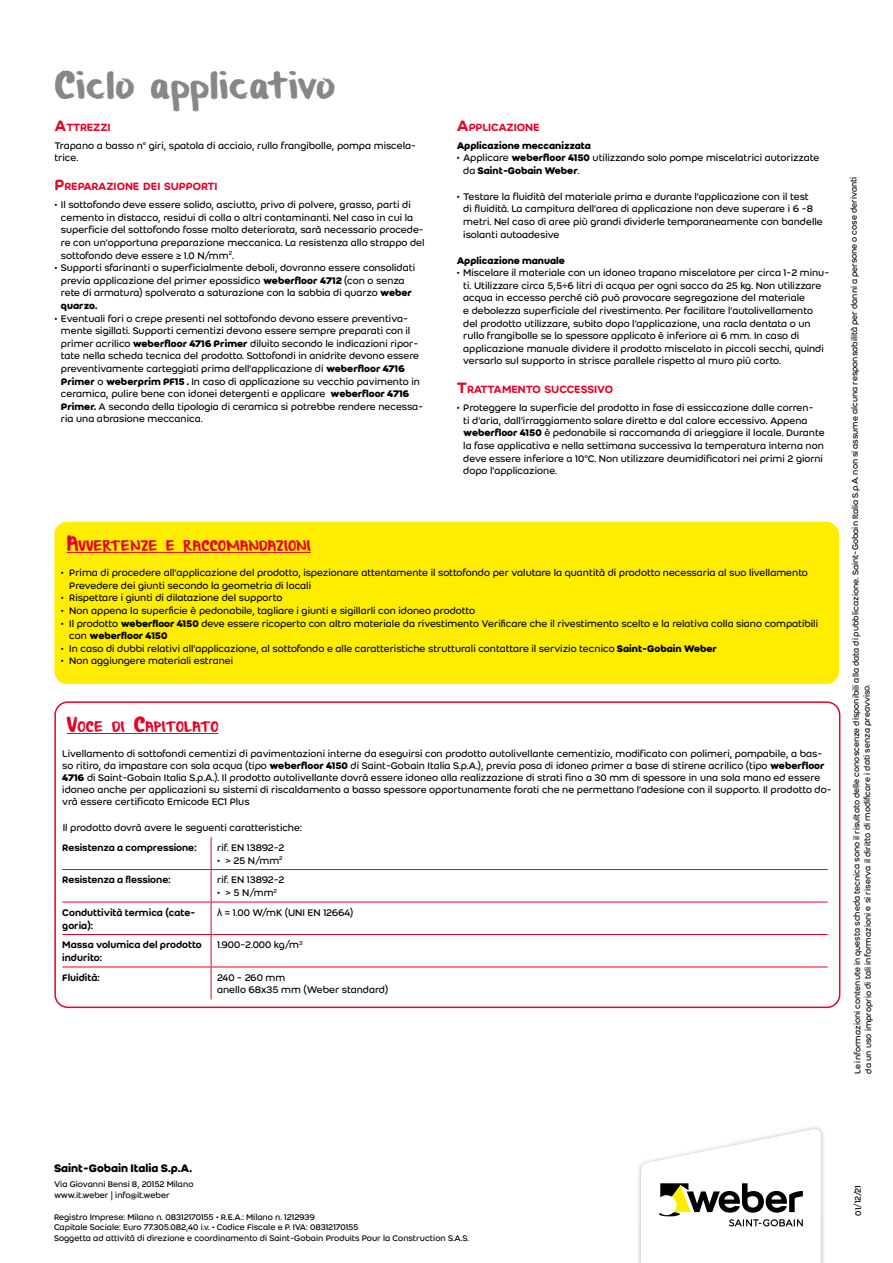
<style>
.page{position:relative;width:893px;height:1263px;background:#fff}
.page>*{position:absolute;margin:0;border:0;box-sizing:border-box;transform-origin:0 0}
.t1{font:30px "Weber Brush";letter-spacing:.015em;color:#878787}
.t2{font:700 12px "Weber";color:#000}
.t3{font:500 11.55px "Weber";letter-spacing:-.015em;color:#e40428}
.t4{font:11.55px "Weber Brush";letter-spacing:.015em;color:#e40428}
.t5{font:10.5px/12.6px "Weber";color:#000}
.t6{font:500 10.5px/12.6px "Weber";color:#000}
.t7{font:700 10.5px "Weber";color:#000}
.t8{font:9px/10.8px "Weber";letter-spacing:-.005em;color:#000}
.s1{font-size:16.5px}
.s2{font-weight:700}
.s3{font-family:"Arial"}
</style>
<div class="page">
<img style="left:638px;top:1127px;width:186px;height:136px">
<svg style="left:641px;top:1128px;width:180px;height:135px"></svg>
<div style="left:54px;top:522px;width:785px;height:162px;background:#ffed00;border-radius:13px"></div>
<hr style="left:67px;top:552px;width:244px;height:1px;background:#e40428">
<hr style="left:67px;top:733px;width:151px;height:1px;background:#e40428">
<hr style="left:211px;top:837px;width:1px;height:32px;background:#e40428">
<hr style="left:62px;top:869px;width:149px;height:1px;background:#e40428">
<hr style="left:211px;top:869px;width:617px;height:1px;background:#e40428">
<hr style="left:211px;top:870px;width:1px;height:32px;background:#e40428">
<hr style="left:62px;top:902px;width:149px;height:1px;background:#e40428">
<hr style="left:211px;top:902px;width:617px;height:1px;background:#e40428">
<hr style="left:211px;top:902px;width:1px;height:32px;background:#e40428">
<hr style="left:62px;top:934px;width:149px;height:1px;background:#e40428">
<hr style="left:211px;top:934px;width:617px;height:1px;background:#e40428">
<hr style="left:211px;top:935px;width:1px;height:31px;background:#e40428">
<hr style="left:62px;top:966px;width:149px;height:1px;background:#e40428">
<hr style="left:211px;top:966px;width:617px;height:1px;background:#e40428">
<hr style="left:211px;top:967px;width:1px;height:32px;background:#e40428">
<div style="left:54px;top:701px;width:786px;height:307px;border:2px solid #e40428;border-radius:13px"></div>
<h1 class="t1" style="left:54px;top:71px;width:282px">Ciclo applicativo</h1>
<p class="t3" style="left:54px;top:118px;width:58px"><span class="s1">A</span>TTREZZI</p>
<p class="t5" style="left:54px;top:139px;width:363px">Trapano a basso n° giri, spatola di acciaio, rullo frangibolle, pompa miscela&shy;trice.</p>
<p class="t3" style="left:54px;top:178px;width:165px"><span class="s1">P</span>REPARAZIONE DEI SUPPORTI</p>
<p class="t5" style="left:61px;top:198px;width:365px;text-indent:-7px">• Il sottofondo deve essere solido, asciutto, privo di polvere, grasso, parti di cemento in distacco, residui di colla o altri contaminanti. Nel caso in cui la superficie del sottofondo fosse molto deteriorata, sarà necessario procede&shy;re con un’opportuna preparazione meccanica. La resistenza allo strappo del sottofondo deve essere ≥ 1.0 N/mm<sup>2</sup>.</p>
<p class="t5" style="left:61px;top:261px;width:356px;text-indent:-7px">• Supporti sfarinanti o superficialmente deboli, dovranno essere consolidati previa applicazione del primer epossidico <span class="s2">weberfloor 4712</span> (con o senza rete di armatura) spolverato a saturazione con la sabbia di quarzo <span class="s2">weber quarzo.</span></p>
<p class="t5" style="left:61px;top:312px;width:364px;text-indent:-7px">• Eventuali fori o crepe presenti nel sottofondo devono essere preventiva&shy;mente sigillati. Supporti cementizi devono essere sempre preparati con il primer acrilico <span class="s2">weberfloor 4716 Primer</span> diluito secondo le indicazioni ripor&shy;tate nella scheda tecnica del prodotto. Sottofondi in anidrite devono essere preventivamente carteggiati prima dell’applicazione di <span class="s2">weberfloor 4716<br>Primer</span> o <span class="s2">weberprim PF15 .</span> In caso di applicazione su vecchio pavimento in ceramica, pulire bene con idonei detergenti e applicare <span class="s2">weberfloor 4716<br>Primer.</span> A seconda della tipologia di ceramica si potrebbe rendere necessa&shy;ria una abrasione meccanica.</p>
<p class="t3" style="left:457px;top:118px;width:84px"><span class="s1">A</span>PPLICAZIONE</p>
<p class="t7" style="left:457px;top:137px;width:136px">Applicazione meccanizzata</p>
<p class="t5" style="left:463px;top:152px;width:357px;text-indent:-7px">• Applicare <span class="s2">weberfloor 4150</span> utilizzando solo pompe miscelatrici autorizzate da <span class="s2">Saint-Gobain Weber</span>.</p>
<p class="t5" style="left:463px;top:190px;width:361px;text-indent:-7px">• Testare la fluidità del materiale prima e durante l’applicazione con il test<br>di fluidità. La campitura dell’area di applicazione non deve superare i 6 -8 metri. Nel caso di aree più grandi dividerle temporaneamente con bandelle isolanti autoadesive</p>
<p class="t7" style="left:457px;top:252px;width:110px">Applicazione manuale</p>
<p class="t5" style="left:463px;top:266px;width:367px;text-indent:-7px">• Miscelare il materiale con un idoneo trapano miscelatore per circa 1-2 minu&shy;ti. Utilizzare circa 5,5÷6 litri di acqua per ogni sacco da 25 kg. Non utilizzare acqua in eccesso perché ciò può provocare segregazione del materiale<br>e debolezza superficiale del rivestimento. Per facilitare l’autolivellamento del prodotto utilizzare, subito dopo l’applicazione, una racla dentata o un rullo frangibolle se lo spessore applicato è inferiore ai 6 mm. In caso di applicazione manuale dividere il prodotto miscelato in piccoli secchi, quindi versarlo sul supporto in strisce parallele rispetto al muro più corto.</p>
<p class="t3" style="left:457px;top:381px;width:158px"><span class="s1">T</span>RATTAMENTO SUCCESSIVO</p>
<p class="t5" style="left:463px;top:401px;width:363px;text-indent:-7px">• Proteggere la superficie del prodotto in fase di essiccazione dalle corren-<br>ti d’aria, dall’irraggiamento solare diretto e dal calore eccessivo. Appena <span class="s2">weberfloor 4150</span> è pedonabile si raccomanda di arieggiare il locale. Durante la fase applicativa e nella settimana successiva la temperatura interna non deve essere inferiore a 10°C. Non utilizzare deumidificatori nei primi 2 giorni dopo l’applicazione.</p>
<p class="t4" style="left:67px;top:540px;width:246px"><span class="s1">A</span>VVERTENZE E RACCOMANDAZIONI</p>
<p class="t5" style="left:69px;top:566px;width:740px;text-indent:-9px">• Prima di procedere all’applicazione del prodotto, ispezionare attentamente il sottofondo per valutare la quantità di prodotto necessaria al suo livellamento<br>Prevedere dei giunti secondo la geometria di locali</p>
<p class="t5" style="left:61px;top:591px;width:223px">• Rispettare i giunti di dilatazione del supporto</p>
<p class="t5" style="left:61px;top:604px;width:416px">• Non appena la superficie è pedonabile, tagliare i giunti e sigillarli con idoneo prodotto</p>
<p class="t5" style="left:69px;top:617px;width:750px;text-indent:-9px">• Il prodotto <span class="s2">weberfloor 4150</span> deve essere ricoperto con altro materiale da rivestimento Verificare che il rivestimento scelto e la relativa colla siano compatibili con <span class="s2">weberfloor 4150</span></p>
<p class="t5" style="left:61px;top:642px;width:658px">• In caso di dubbi relativi all’applicazione, al sottofondo e alle caratteristiche strutturali contattare il servizio tecnico <span class="s2">Saint-Gobain Weber</span></p>
<p class="t5" style="left:61px;top:654px;width:174px">• Non aggiungere materiali estranei</p>
<p class="t4" style="left:67px;top:721px;width:153px"><span class="s1">V</span>OCE DI <span class="s1">C</span>APITOLATO</p>
<p class="t5" style="left:62px;top:747px;width:771px;line-height:12px">Livellamento di sottofondi cementizi di pavimentazioni interne da eseguirsi con prodotto autolivellante cementizio, modificato con polimeri, pompabile, a bas&shy;so ritiro, da impastare con sola acqua (tipo <span class="s2">weberfloor 4150</span> di Saint-Gobain Italia S.p.A.), previa posa di idoneo primer a base di stirene acrilico (tipo <span class="s2">weberfloor 4716</span> di Saint-Gobain Italia S.p.A.). Il prodotto autolivellante dovrà essere idoneo alla realizzazione di strati fino a 30 mm di spessore in una sola mano ed essere idoneo anche per applicazioni su sistemi di riscaldamento a basso spessore opportunamente forati che ne permettano l’adesione con il supporto. Il prodotto do&shy;vrà essere certificato Emicode EC1 Plus</p>
<p class="t5" style="left:63px;top:821px;width:241px">Il prodotto dovrà avere le seguenti caratteristiche:</p>
<p class="t6" style="left:62px;top:841px;width:136px">Resistenza a compressione:</p>
<p class="t5" style="left:217px;top:841px;width:69px">rif. EN 13892-2</p>
<p class="t5" style="left:217px;top:854px;width:67px">• &gt; 25 N/mm<sup>2</sup></p>
<p class="t6" style="left:62px;top:873px;width:110px">Resistenza a flessione:</p>
<p class="t5" style="left:217px;top:873px;width:69px">rif. EN 13892-2</p>
<p class="t5" style="left:217px;top:886px;width:61px">• &gt; 5 N/mm<sup>2</sup></p>
<p class="t6" style="left:62px;top:906px;width:134px">Conduttività termica (cate&shy;goria):</p>
<p class="t5" style="left:217px;top:906px;width:138px"><span class="s3">λ</span> = 1.00 W/mK (UNI EN 12664)</p>
<p class="t6" style="left:62px;top:938px;width:141px">Massa volumica del prodotto indurito:</p>
<p class="t5" style="left:217px;top:938px;width:87px">1.900-2.000 kg/m<sup>3</sup></p>
<p class="t6" style="left:62px;top:971px;width:39px">Fluidità:</p>
<p class="t5" style="left:217px;top:971px;width:173px">240 - 260 mm<br>anello 68x35 mm (Weber standard)</p>
<p class="t8" style="left:850px;top:1074px;width:899px;line-height:11.9px;rotate:-90deg">Le informazioni contenute in questa scheda tecnica sono il risultato delle conoscenze disponibili alla data di pubblicazione. Saint-Gobain Italia S.p.A. non si assume alcuna responsabilità per danni a persone o cose derivanti da un uso improprio di tali informazioni e si riserva il diritto di modificare i dati senza preavviso.</p>
<p class="t2" style="left:54px;top:1159px;width:140px">Saint-Gobain Italia S.p.A.</p>
<p class="t8" style="left:54px;top:1179px;width:141px">Via Giovanni Bensi 8, 20152 Milano www.it.weber | info@it.weber</p>
<p class="t8" style="left:54px;top:1211px;width:417px">Registro Imprese: Milano n. 08312170155 • R.E.A.: Milano n. 1212939<br>Capitale Sociale: Euro 77.305.082,40 i.v. • Codice Fiscale e P. IVA: 08312170155<br>Soggetta ad attività di direzione e coordinamento di Saint-Gobain Produits Pour la Construction S.A.S.</p>
<p class="t8" style="left:852px;top:1215px;width:32px;rotate:-90deg">01/12/21</p>
</div>
